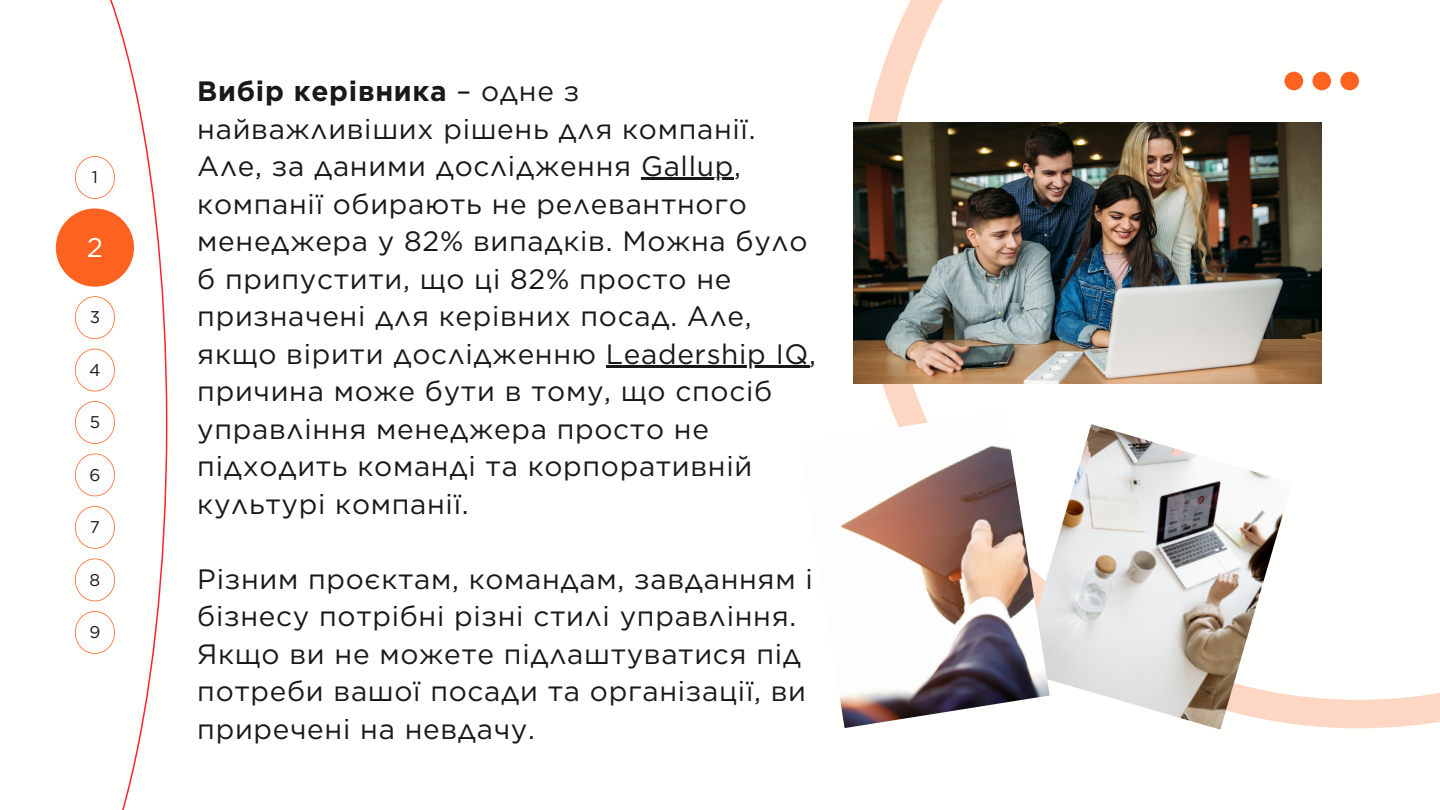
<style>
.page{position:relative;width:1440px;height:810px;background:#fff}
.page>*{position:absolute;margin:0;border:0;box-sizing:border-box;transform-origin:0 0}
.t1{font:28px/37.5px "Gotham";letter-spacing:.025em;color:#191919}
.t2{font:27px "Gotham";color:#fffefe}
.t3{font:17px "Gotham";color:#191919}
.s1{font-weight:700}
</style>
<div class="page">
<svg style="left:857px;top:0;width:583px;height:728px"></svg>
<img style="left:854px;top:123px;width:468px;height:261px">
<svg style="left:55px;top:0;width:112px;height:810px"></svg>
<svg style="left:1285px;top:72px;width:74px;height:18px"></svg>
<div style="left:56px;top:209px;width:78px;height:78px;background:#fd6220;border-radius:50%"></div>
<svg style="left:75px;top:349px;width:40px;height:42px"></svg>
<svg style="left:75px;top:156px;width:40px;height:43px"></svg>
<svg style="left:75px;top:401px;width:40px;height:43px"></svg>
<svg style="left:75px;top:296px;width:40px;height:43px"></svg>
<svg style="left:75px;top:506px;width:40px;height:43px"></svg>
<svg style="left:75px;top:454px;width:40px;height:42px"></svg>
<img style="left:1050px;top:424px;width:242px;height:306px">
<img style="left:840px;top:410px;width:210px;height:318px">
<svg style="left:75px;top:559px;width:40px;height:42px"></svg>
<svg style="left:75px;top:611px;width:40px;height:43px"></svg>
<hr style="left:641px;top:178px;width:93px;height:2px;background:#191919">
<hr style="left:606px;top:365px;width:203px;height:3px;background:#191919">
<p class="t3" style="left:92px;top:167px;width:8px">1</p>
<p class="t2" style="left:87px;top:231px;width:18px">2</p>
<p class="t3" style="left:90px;top:307px;width:12px">3</p>
<p class="t3" style="left:89px;top:359px;width:13px">4</p>
<p class="t3" style="left:90px;top:412px;width:12px">5</p>
<p class="t3" style="left:89px;top:464px;width:12px">6</p>
<p class="t3" style="left:90px;top:517px;width:12px">7</p>
<p class="t3" style="left:90px;top:569px;width:12px">8</p>
<p class="t3" style="left:89px;top:622px;width:12px">9</p>
<p class="t1" style="left:197px;top:72px;width:560px"><span class="s1">Вибір керівника</span> – одне з найважливіших рішень для компанії.<br>Але, за даними дослідження Gallup,</p>
<h1 class="t1" style="left:197px;top:185px;width:620px">компанії обирають не релевантного менеджера у 82% випадків. Можна було б припустити, що ці 82% просто не призначені для керівних посад. Але, якщо вірити дослідженню Leadership IQ,</h1>
<h1 class="t1" style="left:197px;top:372px;width:576px">причина може бути в тому, що спосіб управління менеджера просто не підходить команді та корпоративній культурі компанії.</h1>
<h1 class="t1" style="left:197px;top:560px;width:617px">Різним проєктам, командам, завданням і бізнесу потрібні різні стилі управління.<br>Якщо ви не можете підлаштуватися під потреби вашої посади та організації, ви приречені на невдачу.</h1>
</div>
